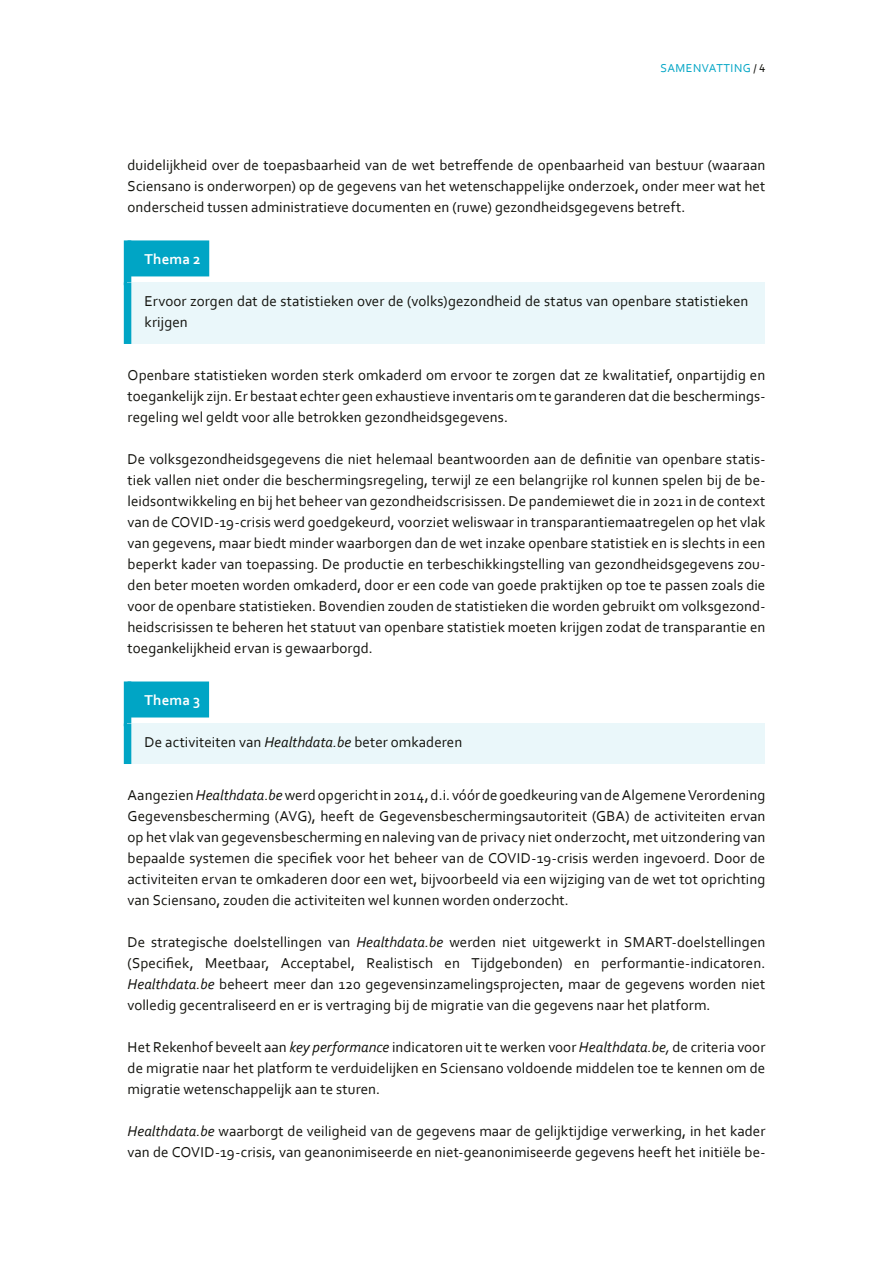
<style>
.page{position:relative;width:893px;height:1263px;background:#fff}
.page>*{position:absolute;margin:0;border:0;box-sizing:border-box;transform-origin:0 0}
.t1{font:15px/21px "Corbel";letter-spacing:.005em;color:#12120d;text-align:justify}
.t2{font:700 15px "Corbel";letter-spacing:.01em;color:#fff}
.t3{font:12px "Corbel";letter-spacing:.04em;color:#00a5c5}
.s1{color:#12120d}
.s2{font-style:italic}
</style>
<div class="page">
<div style="left:124px;top:240px;width:7px;height:45px;background:#00a5c5"></div>
<div style="left:128px;top:240px;width:81px;height:36px;background:#00a5c5"></div>
<div style="left:128px;top:282px;width:637px;height:62px;background:#eaf7fa"></div>
<div style="left:124px;top:282px;width:7px;height:62px;background:#00a5c5"></div>
<div style="left:124px;top:681px;width:7px;height:45px;background:#00a5c5"></div>
<div style="left:128px;top:681px;width:81px;height:36px;background:#00a5c5"></div>
<div style="left:128px;top:723px;width:637px;height:41px;background:#eaf7fa"></div>
<div style="left:124px;top:723px;width:7px;height:41px;background:#00a5c5"></div>
<p class="t3" style="left:660px;top:60px;width:106px">SAMENVATTING <span class="s1">/ 4</span></p>
<p class="t1" style="left:128px;top:154px;width:639px">duidelijkheid over de toepasbaarheid van de wet betreffende de openbaarheid van bestuur (waaraan Sciensano is onderworpen) op de gegevens van het wetenschappelijke onderzoek, onder meer wat het onderscheid tussen administratieve documenten en (ruwe) gezondheidsgegevens betreft.</p>
<p class="t2" style="left:145px;top:250px;width:58px">Thema 2</p>
<p class="t1" style="left:145px;top:290px;width:605px">Ervoor zorgen dat de statistieken over de (volks)gezondheid de status van openbare statistieken krijgen</p>
<p class="t1" style="left:128px;top:364px;width:639px">Openbare statistieken worden sterk omkaderd om ervoor te zorgen dat ze kwalitatief, onpartijdig en toegankelijk zijn. Er bestaat echter geen exhaustieve inventaris om te garanderen dat die beschermings&shy;regeling wel geldt voor alle betrokken gezondheidsgegevens.</p>
<p class="t1" style="left:128px;top:448px;width:639px">De volksgezondheidsgegevens die niet helemaal beantwoorden aan de definitie van openbare statis&shy;tiek vallen niet onder die beschermingsregeling, terwijl ze een belangrijke rol kunnen spelen bij de be&shy;leidsontwikkeling en bij het beheer van gezondheidscrisissen. De pandemiewet die in 2021 in de context van de COVID-19-crisis werd goedgekeurd, voorziet weliswaar in transparantiemaatregelen op het vlak van gegevens, maar biedt minder waarborgen dan de wet inzake openbare statistiek en is slechts in een beperkt kader van toepassing. De productie en terbeschikkingstelling van gezondheidsgegevens zou&shy;den beter moeten worden omkaderd, door er een code van goede praktijken op toe te passen zoals die voor de openbare statistieken. Bovendien zouden de statistieken die worden gebruikt om volksgezond&shy;heidscrisissen te beheren het statuut van openbare statistiek moeten krijgen zodat de transparantie en toegankelijkheid ervan is gewaarborgd.</p>
<p class="t2" style="left:145px;top:691px;width:58px">Thema 3</p>
<p class="t1" style="left:145px;top:731px;width:319px">De activiteiten van <span class="s2">Healthdata.be</span> beter omkaderen</p>
<p class="t1" style="left:128px;top:784px;width:639px">Aangezien <span class="s2">Healthdata.be</span> werd opgericht in 2014, d.i. vóór de goedkeuring van de Algemene Verordening Gegevensbescherming (AVG), heeft de Gegevensbeschermingsautoriteit (GBA) de activiteiten ervan op het vlak van gegevensbescherming en naleving van de privacy niet onderzocht, met uitzondering van bepaalde systemen die specifiek voor het beheer van de COVID-19-crisis werden ingevoerd. Door de activiteiten ervan te omkaderen door een wet, bijvoorbeeld via een wijziging van de wet tot oprichting van Sciensano, zouden die activiteiten wel kunnen worden onderzocht.</p>
<p class="t1" style="left:128px;top:931px;width:639px">De strategische doelstellingen van <span class="s2">Healthdata.be</span> werden niet uitgewerkt in SMART-doelstellingen (Specifiek, Meetbaar, Acceptabel, Realistisch en Tijdgebonden) en performantie-indicatoren.<br><span class="s2">Healthdata.be</span> beheert meer dan 120 gegevensinzamelingsprojecten, maar de gegevens worden niet volledig gecentraliseerd en er is vertraging bij de migratie van die gegevens naar het platform.</p>
<p class="t1" style="left:128px;top:1036px;width:639px">Het Rekenhof beveelt aan <span class="s2">key performance</span> indicatoren uit te werken voor <span class="s2">Healthdata.be,</span> de criteria voor de migratie naar het platform te verduidelijken en Sciensano voldoende middelen toe te kennen om de migratie wetenschappelijk aan te sturen.</p>
<p class="t1" style="left:128px;top:1120px;width:639px"><span class="s2">Healthdata.be</span> waarborgt de veiligheid van de gegevens maar de gelijktijdige verwerking, in het kader van de COVID-19-crisis, van geanonimiseerde en niet-geanonimiseerde gegevens heeft het initiële be-</p>
</div>
